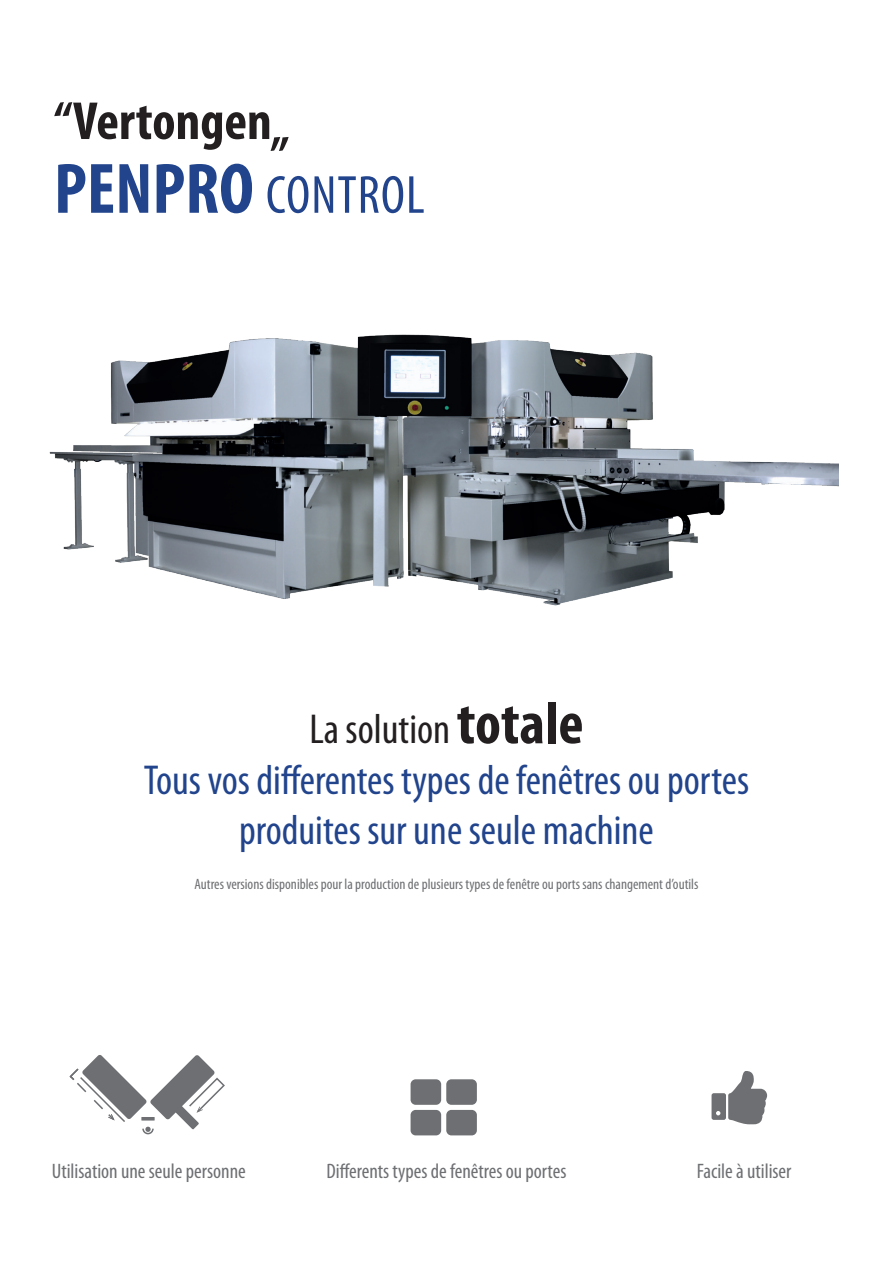
<style>
.page{position:relative;width:893px;height:1263px;background:#fff}
.page>*{position:absolute;margin:0;border:0;box-sizing:border-box;transform-origin:0 0}
.t1{font:condensed 54px "Myriad Pro";letter-spacing:.02em;color:#21448c}
.t2{font:700 condensed 54px "Myriad Pro";color:#231f20}
.t3{font:condensed 42px/50.4px "Myriad Pro";color:#21448c;text-align:center}
.t4{font:condensed 21px "Myriad Pro";color:#6d6f72}
.t5{font:condensed 15px "Myriad Pro";color:#6d6f72}
.s1{font-weight:700;font-size:72px}
.s2{color:#231f20}
.s3{font-weight:700;font-size:60px;color:#231f20}
</style>
<div class="page">
<img style="left:49px;top:334px;width:790px;height:272px">
<svg style="left:711px;top:1071px;width:56px;height:53px"></svg>
<svg style="left:411px;top:1079px;width:66px;height:56px"></svg>
<svg style="left:69px;top:1055px;width:156px;height:80px"></svg>
<h1 class="t2" style="left:54px;top:87px;width:219px">“Vertongen</h1>
<h1 class="t2" style="left:289px;top:166px;width:20px;rotate:-180deg">“</h1>
<h1 class="t1" style="left:54px;top:162px;width:372px"><span class="s1">PENPRO</span> CONTROL</h1>
<h2 class="t3" style="left:144px;top:704px;width:607px"><span class="s2">La solution</span> <span class="s3">totale<br></span>Tous vos differentes types de fenêtres ou portes produites sur une seule machine</h2>
<p class="t5" style="left:194px;top:875px;width:505px">Autres versions disponibles pour la production de plusieurs types de fenêtre ou ports sans changement d’outils</p>
<h3 class="t4" style="left:52px;top:1158px;width:195px">Utilisation une seule personne</h3>
<h3 class="t4" style="left:326px;top:1158px;width:241px">Differents types de fenêtres ou portes</h3>
<h3 class="t4" style="left:697px;top:1158px;width:96px">Facile à utiliser</h3>
</div>
